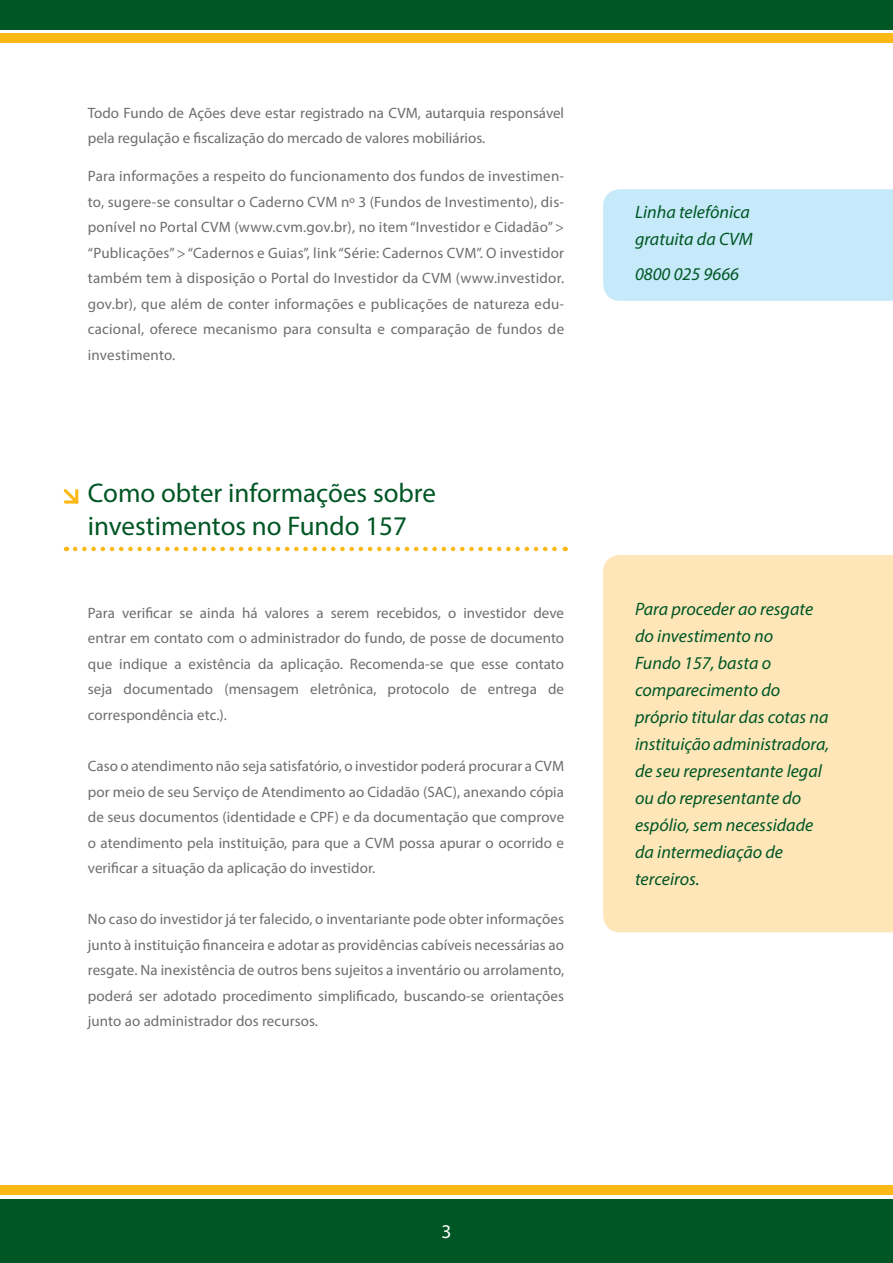
<style>
.page{position:relative;width:893px;height:1263px;background:#fff}
.page>*{position:absolute;margin:0;border:0;box-sizing:border-box;transform-origin:0 0}
.t1{font:27px/32.4px "Myriad Pro";color:#005624}
.t2{font:19.5px "Myriad Pro";color:#fff}
.t3{font:italic 18px/27px "Myriad Pro";color:#005624}
.t4{font:15px/25.5px "Myriad Pro";letter-spacing:.005em;color:#6c6d70;text-align:justify}
</style>
<div class="page">
<svg style="left:0;top:29px;width:893px;height:1px"></svg>
<div style="left:0;top:33px;width:893px;height:10px;background:#fcb814"></div>
<div style="left:0;top:0;width:893px;height:29px;background:#005624"></div>
<div style="left:0;top:1185px;width:893px;height:10px;background:#fcb814"></div>
<div style="left:0;top:1199px;width:893px;height:64px;background:#005624"></div>
<div style="left:603px;top:555px;width:290px;height:377px;background:#fee6b9"></div>
<div style="left:603px;top:189px;width:290px;height:112px;background:#c6eafa"></div>
<svg style="left:75px;top:547px;width:491px;height:4px"></svg>
<svg style="left:64px;top:489px;width:14px;height:15px"></svg>
<p class="t4" style="left:88px;top:100px;width:478px">Todo Fundo de Ações deve estar registrado na CVM, autarquia responsável pela regulação e fiscalização do mercado de valores mobiliários.</p>
<p class="t4" style="left:88px;top:163px;width:478px">Para informações a respeito do funcionamento dos fundos de investimen&shy;to, sugere-se consultar o Caderno CVM nº 3 (Fundos de Investimento), dis&shy;ponível no Portal CVM (www.cvm.gov.br), no item “Investidor e Cidadão” &gt; “Publicações” &gt; “Cadernos e Guias”, link “Série: Cadernos CVM”. O investidor também tem à disposição o Portal do Investidor da CVM (www.investidor. gov.br), que além de conter informações e publicações de natureza edu&shy;cacional, oferece mecanismo para consulta e comparação de fundos de investimento.</p>
<h1 class="t1" style="left:88px;top:477px;width:350px">Como obter informações sobre investimentos no Fundo 157</h1>
<p class="t4" style="left:88px;top:600px;width:478px">Para verificar se ainda há valores a serem recebidos, o investidor deve entrar em contato com o administrador do fundo, de posse de documento que indique a existência da aplicação. Recomenda-se que esse contato seja documentado (mensagem eletrônica, protocolo de entrega de correspondência etc.).</p>
<p class="t4" style="left:88px;top:753px;width:478px">Caso o atendimento não seja satisfatório, o investidor poderá procurar a CVM por meio de seu Serviço de Atendimento ao Cidadão (SAC), anexando cópia de seus documentos (identidade e CPF) e da documentação que comprove o atendimento pela instituição, para que a CVM possa apurar o ocorrido e verificar a situação da aplicação do investidor.</p>
<p class="t4" style="left:88px;top:906px;width:478px">No caso do investidor já ter falecido, o inventariante pode obter informações junto à instituição financeira e adotar as providências cabíveis necessárias ao resgate. Na inexistência de outros bens sujeitos a inventário ou arrolamento, poderá ser adotado procedimento simplificado, buscando-se orientações junto ao administrador dos recursos.</p>
<p class="t3" style="left:635px;top:198px;width:119px">Linha telefônica gratuita da CVM</p>
<p class="t3" style="left:635px;top:260px;width:105px">0800 025 9666</p>
<p class="t3" style="left:635px;top:595px;width:196px">Para proceder ao resgate do investimento no<br>Fundo 157, basta o comparecimento do próprio titular das cotas na instituição administradora, de seu representante legal ou do representante do espólio, sem necessidade da intermediação de terceiros.</p>
<h2 class="t2" style="left:441px;top:1220px;width:12px">3</h2>
</div>
